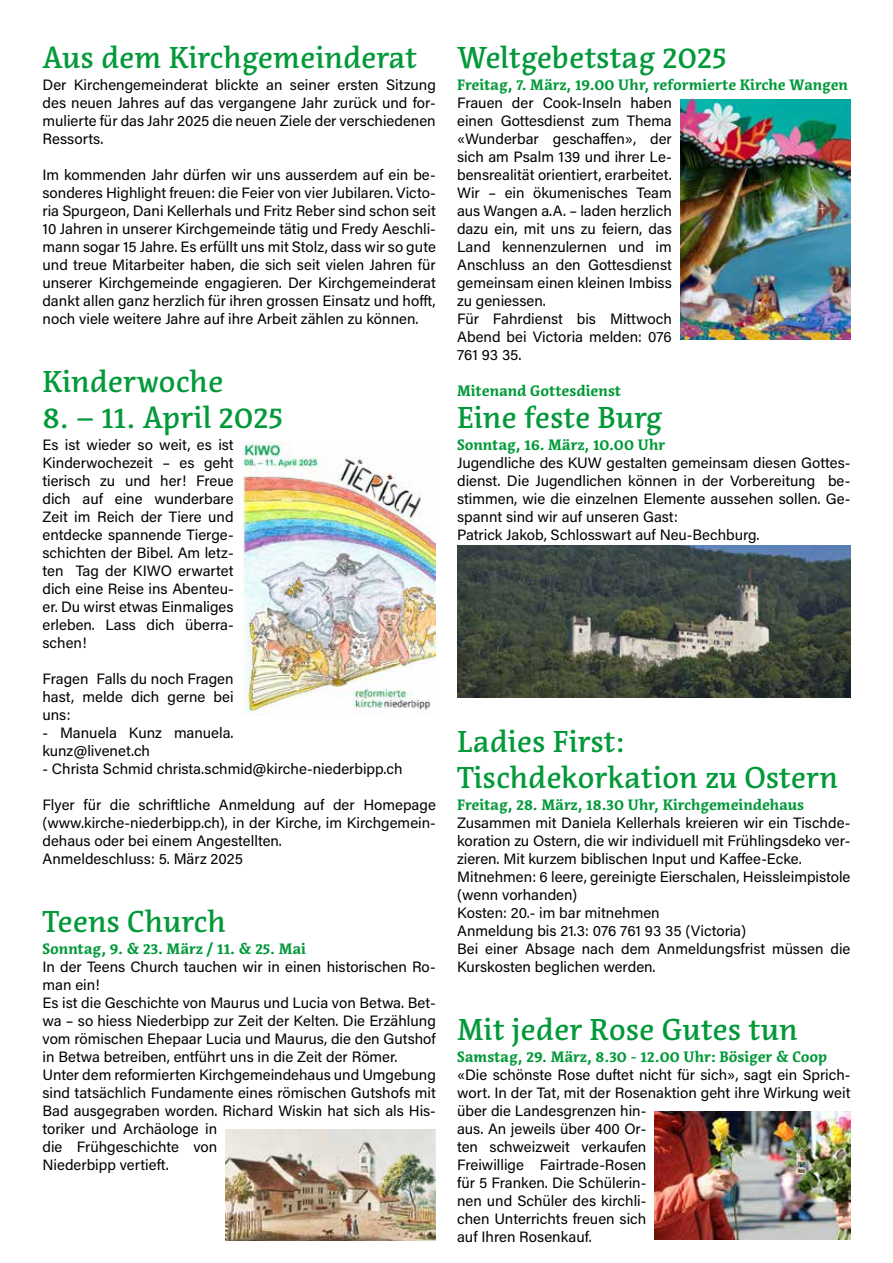
<style>
.page{position:relative;width:893px;height:1263px;background:#fff}
.page>*{position:absolute;margin:0;border:0;box-sizing:border-box;transform-origin:0 0}
.t1{font:500 30px/36px "Acuta";color:#029939}
.t2{font:15px/18px "Acumin Pro";color:#000}
.t3{font:700 15px "Acuta";color:#029939}
</style>
<div class="page">
<img style="left:457px;top:545px;width:393px;height:152px">
<img style="left:680px;top:99px;width:170px;height:241px">
<img style="left:655px;top:1112px;width:195px;height:127px">
<img style="left:242px;top:441px;width:194px;height:273px">
<img style="left:226px;top:1129px;width:210px;height:111px">
<h1 class="t1" style="left:43px;top:39px;width:376px">Aus dem Kirchgemeinderat</h1>
<p class="t2" style="left:43px;top:75px;width:395px;text-align:justify">Der Kirchengemeinderat blickte an seiner ersten Sitzung des neuen Jahres auf das vergangene Jahr zurück und for&shy;mulierte für das Jahr 2025 die neuen Ziele der verschiedenen Ressorts.</p>
<p class="t2" style="left:43px;top:165px;width:395px;text-align:justify">Im kommenden Jahr dürfen wir uns ausserdem auf ein be&shy;sonderes Highlight freuen: die Feier von vier Jubilaren. Victo&shy;ria Spurgeon, Dani Kellerhals und Fritz Reber sind schon seit 10 Jahren in unserer Kirchgemeinde tätig und Fredy Aeschli&shy;mann sogar 15 Jahre. Es erfüllt uns mit Stolz, dass wir so gute und treue Mitarbeiter haben, die sich seit vielen Jahren für unserer Kirchgemeinde engagieren. Der Kirchgemeinderat dankt allen ganz herzlich für ihren grossen Einsatz und hofft, noch viele weitere Jahre auf ihre Arbeit zählen zu können.</p>
<h1 class="t1" style="left:43px;top:363px;width:182px">Kinderwoche</h1>
<h1 class="t1" style="left:43px;top:399px;width:242px">8. – 11. April 2025</h1>
<p class="t2" style="left:43px;top:435px;width:193px;text-align:justify">Es ist wieder so weit, es ist Kinderwochezeit – es geht tierisch zu und her! Freue dich auf eine wunderbare Zeit im Reich der Tiere und entdecke spannende Tierge&shy;schichten der Bibel. Am letz&shy;ten Tag der KIWO erwartet dich eine Reise ins Abenteu&shy;er. Du wirst etwas Einmaliges erleben. Lass dich überra&shy;schen!</p>
<p class="t2" style="left:43px;top:669px;width:193px;text-align:justify">Fragen Falls du noch Fragen hast, melde dich gerne bei uns:</p>
<p class="t2" style="left:43px;top:723px;width:193px">- Manuela Kunz manuela. kunz@livenet.ch</p>
<p class="t2" style="left:43px;top:759px;width:362px">- Christa Schmid christa.schmid@kirche-niederbipp.ch</p>
<p class="t2" style="left:43px;top:795px;width:395px">Flyer für die schriftliche Anmeldung auf der Homepage (www.kirche-niederbipp.ch), in der Kirche, im Kirchgemein&shy;dehaus oder bei einem Angestellten.<br>Anmeldeschluss: 5. März 2025</p>
<h1 class="t1" style="left:43px;top:903px;width:185px">Teens Church</h1>
<p class="t3" style="left:43px;top:940px;width:265px">Sonntag, 9. &amp; 23. März / 11. &amp; 25. Mai</p>
<p class="t2" style="left:43px;top:957px;width:395px">In der Teens Church tauchen wir in einen historischen Ro&shy;man ein!<br>Es ist die Geschichte von Maurus und Lucia von Betwa. Bet&shy;wa – so hiess Niederbipp zur Zeit der Kelten. Die Erzählung vom römischen Ehepaar Lucia und Maurus, die den Gutshof in Betwa betreiben, entführt uns in die Zeit der Römer.<br>Unter dem reformierten Kirchgemeindehaus und Umgebung sind tatsächlich Fundamente eines römischen Gutshofs mit Bad ausgegraben worden. Richard Wiskin hat sich als His&shy;toriker und Archäologe in<br>die Frühgeschichte von<br>Niederbipp vertieft.</p>
<h1 class="t1" style="left:457px;top:39px;width:271px">Weltgebetstag 2025</h1>
<p class="t3" style="left:457px;top:76px;width:392px">Freitag, 7. März, 19.00 Uhr, reformierte Kirche Wangen</p>
<p class="t2" style="left:457px;top:93px;width:216px">Frauen der Cook-Inseln haben einen Gottesdienst zum Thema «Wunderbar geschaffen», der sich am Psalm 139 und ihrer Le&shy;bensrealität orientiert, erarbeitet.<br>Wir – ein ökumenisches Team aus Wangen a.A. – laden herzlich dazu ein, mit uns zu feiern, das<br>Land kennenzulernen und im<br>Anschluss an den Gottesdienst gemeinsam einen kleinen Imbiss zu geniessen.<br>Für Fahrdienst bis Mittwoch<br>Abend bei Victoria melden: 076<br>761 93 35.</p>
<p class="t3" style="left:457px;top:382px;width:165px">Mitenand Gottesdienst</p>
<h1 class="t1" style="left:457px;top:399px;width:207px">Eine feste Burg</h1>
<p class="t3" style="left:457px;top:436px;width:210px">Sonntag, 16. März, 10.00 Uhr</p>
<p class="t2" style="left:457px;top:453px;width:395px">Jugendliche des KUW gestalten gemeinsam diesen Gottes&shy;dienst. Die Jugendlichen können in der Vorbereitung be&shy;stimmen, wie die einzelnen Elemente aussehen sollen. Ge&shy;spannt sind wir auf unseren Gast:<br>Patrick Jakob, Schlosswart auf Neu-Bechburg.</p>
<h1 class="t1" style="left:457px;top:723px;width:382px">Ladies First:<br>Tischdekorkation zu Ostern</h1>
<p class="t3" style="left:457px;top:796px;width:349px">Freitag, 28. März, 18.30 Uhr, Kirchgemeindehaus</p>
<p class="t2" style="left:457px;top:813px;width:395px">Zusammen mit Daniela Kellerhals kreieren wir ein Tischde&shy;koration zu Ostern, die wir individuell mit Frühlingsdeko ver&shy;zieren. Mit kurzem biblischen Input und Kaffee-Ecke.<br>Mitnehmen: 6 leere, gereinigte Eierschalen, Heissleimpistole (wenn vorhanden)<br>Kosten: 20.- im bar mitnehmen<br>Anmeldung bis 21.3: 076 761 93 35 (Victoria)<br>Bei einer Absage nach dem Anmeldungsfrist müssen die Kurskosten beglichen werden.</p>
<h1 class="t1" style="left:457px;top:1011px;width:342px">Mit jeder Rose Gutes tun</h1>
<p class="t3" style="left:457px;top:1048px;width:372px">Samstag, 29. März, 8.30 - 12.00 Uhr: Bösiger &amp; Coop</p>
<p class="t2" style="left:457px;top:1065px;width:395px">«Die schönste Rose duftet nicht für sich», sagt ein Sprich&shy;wort. In der Tat, mit der Rosenaktion geht ihre Wirkung weit über die Landesgrenzen hin-<br>aus. An jeweils über 400 Or-<br>ten schweizweit verkaufen<br>Freiwillige Fairtrade-Rosen<br>für 5 Franken. Die Schülerin-<br>nen und Schüler des kirchli-<br>chen Unterrichts freuen sich<br>auf Ihren Rosenkauf.</p>
</div>
